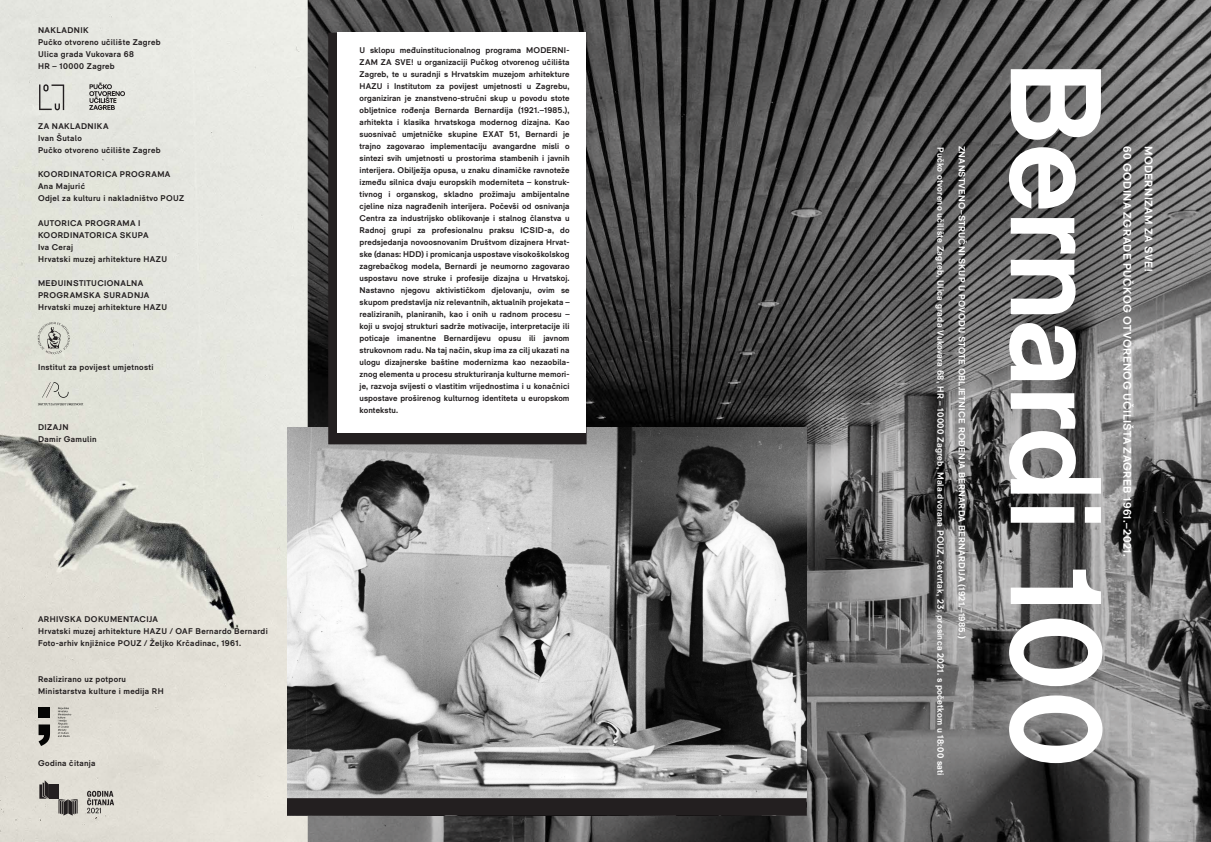
<style>
.page{position:relative;width:1211px;height:842px;background:#fff}
.page>*{position:absolute;margin:0;border:0;box-sizing:border-box;transform-origin:0 0}
.t1{font:700 129px "RM Pro";letter-spacing:-.015em;color:#fff}
.t2{font:700 11px "RM Pro";letter-spacing:.035em;color:#fff}
.t3{font:700 9px "RM Pro";letter-spacing:.025em;color:#fff}
.t4{font:700 8.3px/12px "RM Pro";letter-spacing:.035em;color:#231f20}
</style>
<div class="page">
<img style="left:0;top:0;width:308px;height:842px">
<svg style="left:308px;top:0;width:322px;height:842px;background:#424242"></svg>
<img style="left:287px;top:427px;width:343px;height:371px">
<svg style="left:38px;top:322px;width:32px;height:32px"></svg>
<svg style="left:39px;top:83px;width:86px;height:27px;background:#c0c0bb"></svg>
<svg style="left:328px;top:33px;width:258px;height:411px;background:#302c2d"></svg>
<svg style="left:287px;top:798px;width:343px;height:18px;background:#242021"></svg>
<svg style="left:87px;top:791px;width:27px;height:22px"></svg>
<div style="left:49px;top:784px;width:9px;height:15px;background:#231f20"></div>
<svg style="left:39px;top:780px;width:10px;height:19px"></svg>
<svg style="left:58px;top:799px;width:20px;height:17px"></svg>
<img style="left:35px;top:375px;width:54px;height:37px">
<img style="left:630px;top:0;width:580px;height:842px">
<div style="left:337px;top:32px;width:248px;height:401px;background:#fff"></div>
<svg style="left:39px;top:724px;width:11px;height:22px"></svg>
<div style="left:39px;top:707px;width:11px;height:11px;background:#050504"></div>
<svg style="left:58px;top:707px;width:13px;height:30px"></svg>
<p class="t4" style="left:38px;top:25px;width:124px">NAKLADNIK<br>Pučko otvoreno učilište Zagreb<br>Ulica grada Vukovara 68<br>HR – 10000 Zagreb</p>
<p class="t4" style="left:38px;top:121px;width:124px">ZA NAKLADNIKA<br>Ivan Šutalo<br>Pučko otvoreno učilište Zagreb</p>
<p class="t4" style="left:38px;top:169px;width:148px">KOORDINATORICA PROGRAMA<br>Ana Majurić<br>Odjel za kulturu i nakladništvo POUZ</p>
<p class="t4" style="left:38px;top:217px;width:130px">AUTORICA PROGRAMA I<br>KOORDINATORICA SKUPA<br>Iva Ceraj<br>Hrvatski muzej arhitekture HAZU</p>
<p class="t4" style="left:38px;top:277px;width:130px">MEĐUINSTITUCIONALNA<br>PROGRAMSKA SURADNJA<br>Hrvatski muzej arhitekture HAZU</p>
<p class="t4" style="left:38px;top:361px;width:117px">Institut za povijest umjetnosti</p>
<p class="t4" style="left:38px;top:421px;width:60px">DIZAJN<br>Damir Gamulin</p>
<p class="t4" style="left:38px;top:613px;width:231px">ARHIVSKA DOKUMENTACIJA<br>Hrvatski muzej arhitekture HAZU / OAF Bernardo Bernardi<br>Foto-arhiv knjižnice POUZ / Željko Krčadinac, 1961.</p>
<p class="t4" style="left:38px;top:673px;width:127px">Realizirano uz potporu<br>Ministarstva kulture i medija RH</p>
<p class="t4" style="left:38px;top:757px;width:59px">Godina čitanja</p>
<p class="t4" style="left:359px;top:44px;width:211px;text-align:justify">U sklopu međuinstitucionalnog programa MODERNI-ZAM ZA SVE! u organizaciji Pučkog otvorenog učilišta Zagreb, te u suradnji s Hrvatskim muzejom arhitekture HAZU i Institutom za povijest umjetnosti u Zagrebu, organiziran je znanstveno-stručni skup u povodu stote obljetnice rođenja Bernarda Bernardija (1921.–1985.), arhitekta i klasika hrvatskoga modernog dizajna. Kao suosnivač umjetničke skupine EXAT 51, Bernardi je trajno zagovarao implementaciju avangardne misli o sintezi svih umjetnosti u prostorima stambenih i javnih interijera. Obilježja opusa, u znaku dinamičke ravnoteže između silnica dvaju europskih moderniteta – konstruk&shy;tivnog i organskog, skladno prožimaju ambijentalne cjeline niza nagrađenih interijera. Počevši od osnivanja Centra za industrijsko oblikovanje i stalnog članstva u Radnoj grupi za profesionalnu praksu ICSID-a, do predsjedanja novoosnovanim Društvom dizajnera Hrvat&shy;ske (danas: HDD) i promicanja uspostave visokoškolskog zagrebačkog modela, Bernardi je neumorno zagovarao uspostavu nove struke i profesije dizajna u Hrvatskoj.<br>Nastavno njegovu aktivističkom djelovanju, ovim se skupom predstavlja niz relevantnih, aktualnih projekata – realiziranih, planiranih, kao i onih u radnom procesu – koji u svojoj strukturi sadrže motivacije, interpretacije ili poticaje imanentne Bernardijevu opusu ili javnom strukovnom radu. Na taj način, skup ima za cilj ukazati na ulogu dizajnerske baštine modernizma kao nezaobila&shy;znog elementa u procesu strukturiranja kulturne memori&shy;je, razvoja svijesti o vlastitim vrijednostima i u konačnici uspostave proširenog kulturnog identiteta u europskom kontekstu.</p>
<p class="t3" style="left:945px;top:147px;width:630px;rotate:90deg">Pučko otvoreno učilište Zagreb, Ulica grada Vukovara 68, HR – 10000 Zagreb, Mala dvorana POUZ, četvrtak, 23. prosinca 2021. s početkom u 18:00 sati</p>
<p class="t3" style="left:967px;top:146px;width:494px;rotate:90deg">ZNANSTVENO–STRUČNI SKUP U POVODU STOTE OBLJETNICE ROĐENJA BERNARDA BERNARDIJA (1921.–1985.)</p>
<h1 class="t1" style="left:1131px;top:60px;width:709px;rotate:90deg">Bernardi 100</h1>
<h2 class="t2" style="left:1133px;top:146px;width:412px;rotate:90deg">60 GODINA ZGRADE PUČKOG OTVORENOG UČILIŠTA ZAGREB 1961.–2021.</h2>
<h2 class="t2" style="left:1155px;top:146px;width:128px;rotate:90deg">MODERNIZAM ZA SVE!</h2>
</div>
